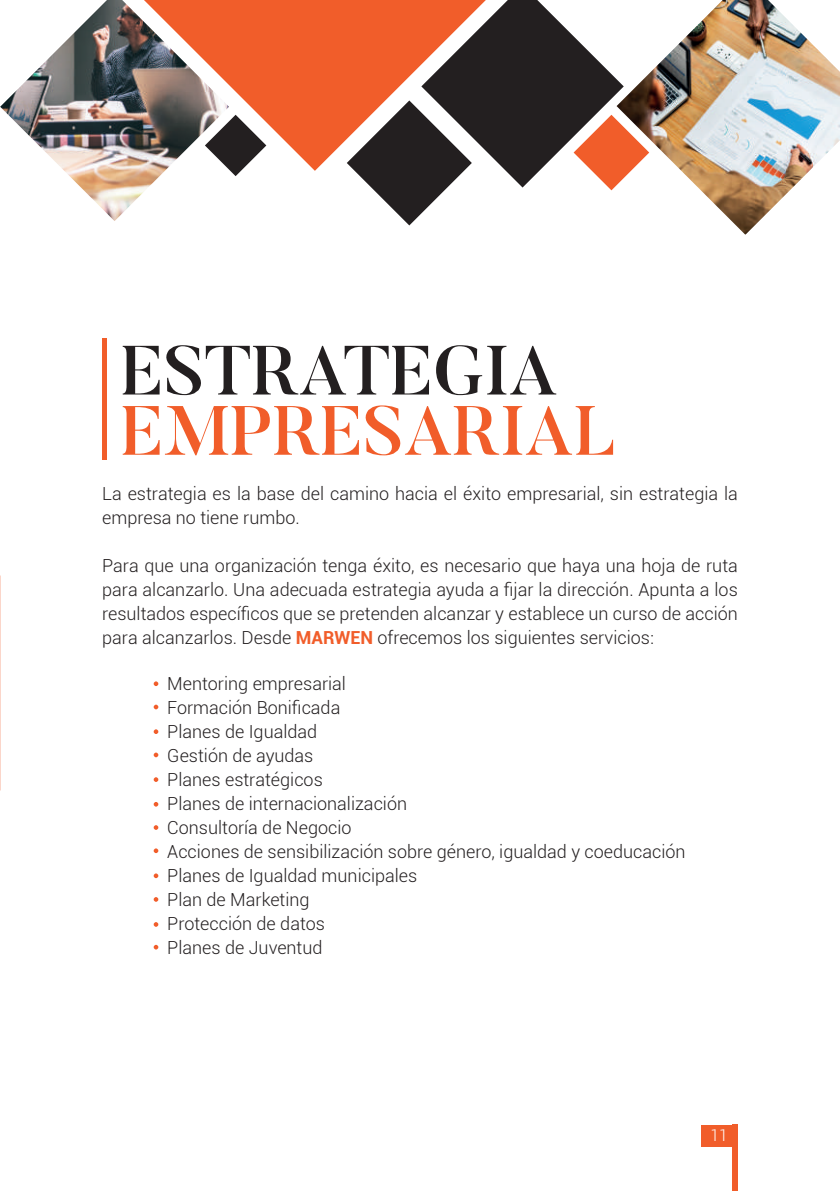
<style>
.page{position:relative;width:840px;height:1191px;background:#fff}
.page>*{position:absolute;margin:0;border:0;box-sizing:border-box;transform-origin:0 0}
.t1{font:500 69.2px "Butler";color:#f15d2a}
.t2{font:500 69.2px "Butler";color:#231f20}
.t3{font:300 18px/24px "Roboto";color:#231f20}
.t4{font:300 16px "Roboto";color:#fff}
.s1{font-weight:700;color:#f15d2a}
</style>
<div class="page">
<div style="left:732px;top:1125px;width:5px;height:66px;background:#f15d2a"></div>
<div style="left:700px;top:1125px;width:32px;height:21px;background:#f15d2a"></div>
<img style="left:0;top:0;width:1px;height:1191px">
<img style="left:0;top:0;width:165px;height:221px">
<img style="left:649px;top:0;width:190px;height:234px">
<svg style="left:144px;top:0;width:202px;height:171px;fill:#f15d2a"></svg>
<svg style="left:346px;top:0;width:303px;height:225px"></svg>
<svg style="left:205px;top:115px;width:61px;height:61px"></svg>
<hr style="left:102px;top:338px;width:4px;height:122px;background:#f15d2a">
<svg style="left:154px;top:681px;width:4px;height:5px"></svg>
<svg style="left:154px;top:729px;width:4px;height:5px"></svg>
<svg style="left:154px;top:777px;width:4px;height:5px"></svg>
<svg style="left:154px;top:802px;width:4px;height:4px"></svg>
<svg style="left:154px;top:873px;width:4px;height:5px"></svg>
<svg style="left:154px;top:704px;width:4px;height:5px"></svg>
<svg style="left:154px;top:752px;width:4px;height:5px"></svg>
<svg style="left:154px;top:825px;width:4px;height:5px"></svg>
<svg style="left:154px;top:848px;width:4px;height:5px"></svg>
<svg style="left:154px;top:897px;width:4px;height:4px"></svg>
<svg style="left:154px;top:922px;width:4px;height:4px"></svg>
<svg style="left:154px;top:944px;width:4px;height:5px"></svg>
<h1 class="t2" style="left:121px;top:326px;width:438px">ESTRATEGIA</h1>
<h1 class="t1" style="left:121px;top:387px;width:498px">EMPRESARIAL</h1>
<p class="t3" style="left:102px;top:481px;width:636px">La estrategia es la base del camino hacia el éxito empresarial, sin estrategia la empresa no tiene rumbo.</p>
<p class="t3" style="left:102px;top:553px;width:636px;text-align:justify">Para que una organización tenga éxito, es necesario que haya una hoja de ruta para alcanzarlo. Una adecuada estrategia ayuda a fijar la dirección. Apunta a los resultados específicos que se pretenden alcanzar y establece un curso de acción para alcanzarlos. Desde <span class="s1">MARWEN</span> ofrecemos los siguientes servicios:</p>
<p class="t3" style="left:167px;top:670px;width:519px">Mentoring empresarial<br>Formación Bonificada<br>Planes de Igualdad<br>Gestión de ayudas<br>Planes estratégicos<br>Planes de internacionalización<br>Consultoría de Negocio<br>Acciones de sensibilización sobre género, igualdad y coeducación<br>Planes de Igualdad municipales<br>Plan de Marketing<br>Protección de datos<br>Planes de Juventud</p>
<p class="t4" style="left:710px;top:1123px;width:19px">11</p>
</div>
